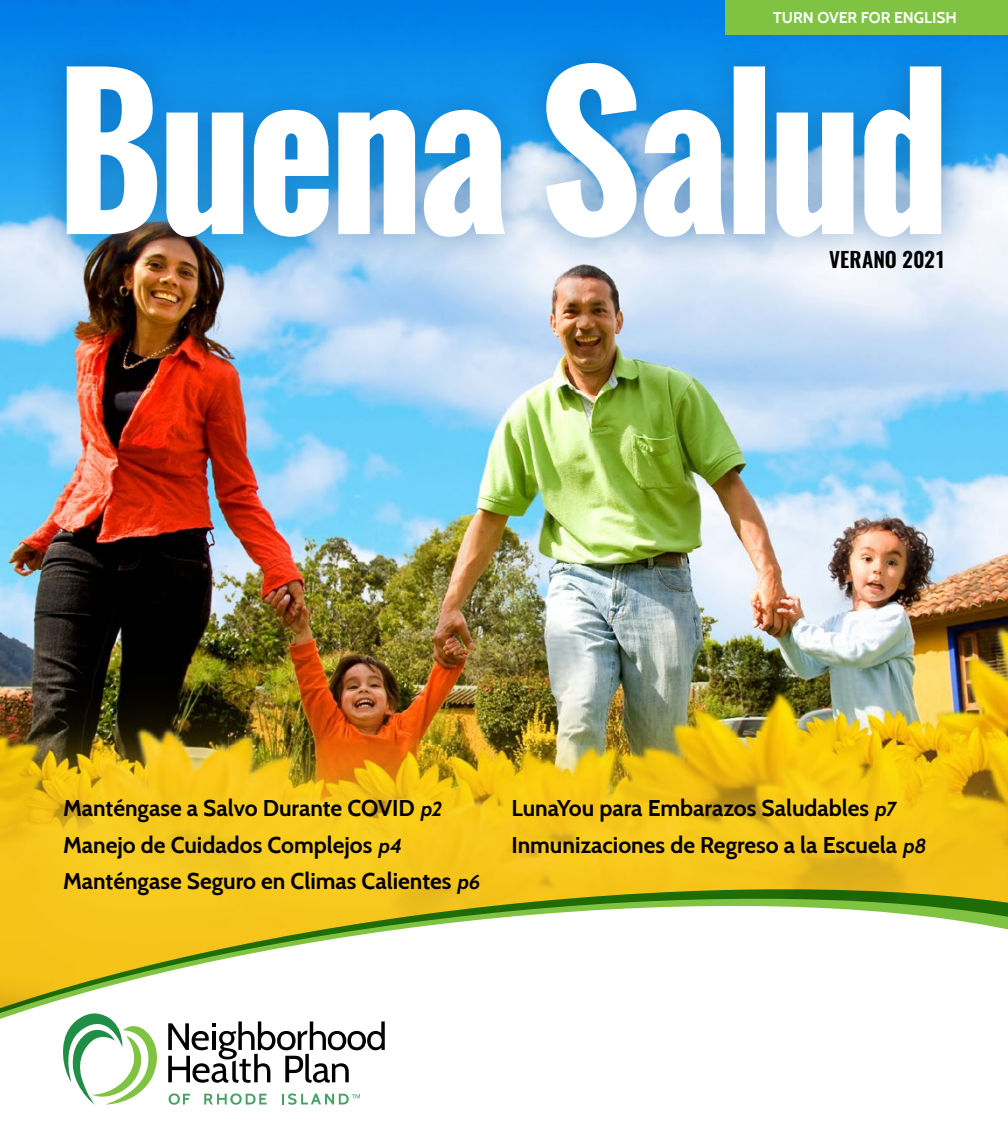
<style>
.page{position:relative;width:1008px;height:1134px;background:#fff}
.page>*{position:absolute;margin:0;border:0;box-sizing:border-box;transform-origin:0 0}
.Pa1{font:700 22.75px "Cabin";color:#000}
.t1{font:600 21px "Oswald";letter-spacing:.005em;color:#000}
.t2{font:700 15.58px "Cabin";color:#fff}
.s1{font-style:italic;font-size:20.12px}
</style>
<div class="page">
<img style="left:0;top:0;width:1008px;height:872px">
<svg style="left:0;top:734px;width:987px;height:138px;background:#e7b917"></svg>
<svg style="left:0;top:872px;width:1008px;height:8px;background:#f3c41b"></svg>
<svg style="left:0;top:880px;width:1008px;height:221px"></svg>
<svg style="left:168px;top:1021px;width:217px;height:62px"></svg>
<svg style="left:57px;top:1013px;width:101px;height:92px"></svg>
<svg style="left:169px;top:1093px;width:21px;height:12px"></svg>
<svg style="left:204px;top:1093px;width:63px;height:12px"></svg>
<svg style="left:282px;top:1093px;width:78px;height:12px"></svg>
<div style="left:30px;top:27px;width:948px;height:247px;background:#005098;opacity:.47"></div>
<svg style="left:67px;top:63px;width:874px;height:175px"></svg>
<div style="left:726px;top:0;width:282px;height:35px;background:#80c342"></div>
<p class="t2" style="left:773px;top:6px;width:185px">TURN OVER FOR ENGLISH</p>
<p class="t1" style="left:829px;top:244px;width:118px">VERANO 2021</p>
<p class="Pa1" style="left:63px;top:790px;width:381px">Manténgase a Salvo Durante COVID <span class="s1">p2</span></p>
<p class="Pa1" style="left:63px;top:827px;width:340px">Manejo de Cuidados Complejos <span class="s1">p4</span></p>
<p class="Pa1" style="left:63px;top:863px;width:419px">Manténgase Seguro en Climas Calientes <span class="s1">p6</span></p>
<p class="Pa1" style="left:511px;top:790px;width:387px">LunaYou para Embarazos Saludables <span class="s1">p7</span></p>
<p class="Pa1" style="left:511px;top:827px;width:417px">Inmunizaciones de Regreso a la Escuela <span class="s1">p8</span></p>
</div>
